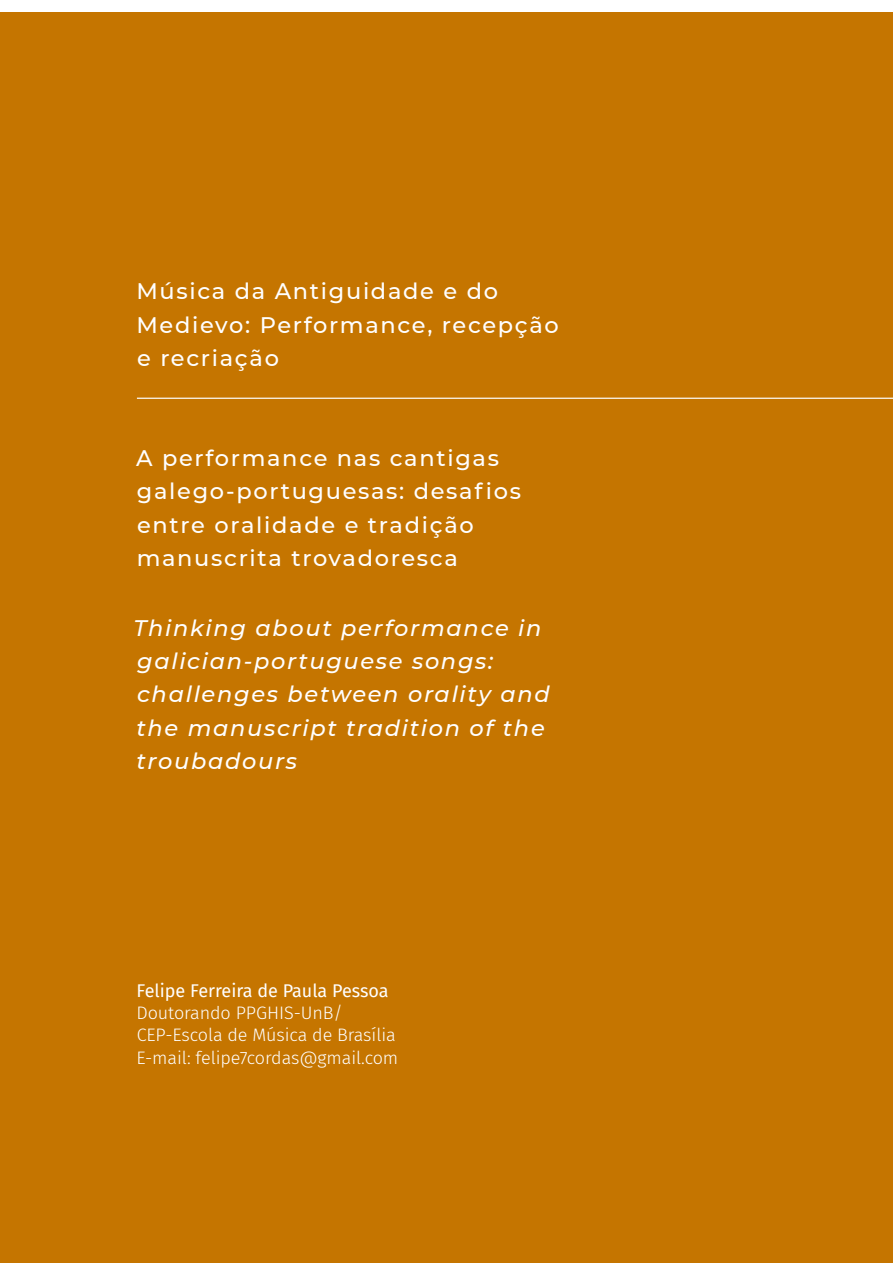
<style>
.page{position:relative;width:893px;height:1263px;background:#c57500}
.page>*{position:absolute;margin:0;border:0;box-sizing:border-box;transform-origin:0 0}
.t1{font:500 22.5px/33.3px "Montserrat";letter-spacing:.075em;color:#fff}
.t2{font:italic 500 22.5px/33.3px "Montserrat";letter-spacing:.075em;color:#fff}
.t3{font:300 18px/22.2px "Fira Sans";letter-spacing:-.005em;color:#fff}
.t4{font:18px "Fira Sans";color:#fff}
</style>
<div class="page">
<div style="left:0;top:0;width:893px;height:11px;background:#fff"></div>
<hr style="left:137px;top:398px;width:756px;height:1px;background:#fff">
<p class="t1" style="left:136px;top:274px;width:424px">Música da Antiguidade e do<br>Medievo: Performance, recepção e recriação</p>
<p class="t1" style="left:136px;top:440px;width:386px">A performance nas cantigas galego-portuguesas: desafios entre oralidade e tradição manuscrita trovadoresca</p>
<p class="t2" style="left:133px;top:610px;width:418px">Thinking about performance in galician-portuguese songs: challenges between orality and the manuscript tradition of the troubadours</p>
<p class="t4" style="left:137px;top:977px;width:254px">Felipe Ferreira de Paula Pessoa</p>
<p class="t3" style="left:136px;top:1002px;width:263px">Doutorando PPGHIS-UnB/<br>CEP-Escola de Música de Brasília<br>E-mail: felipe7cordas@gmail.com</p>
</div>
